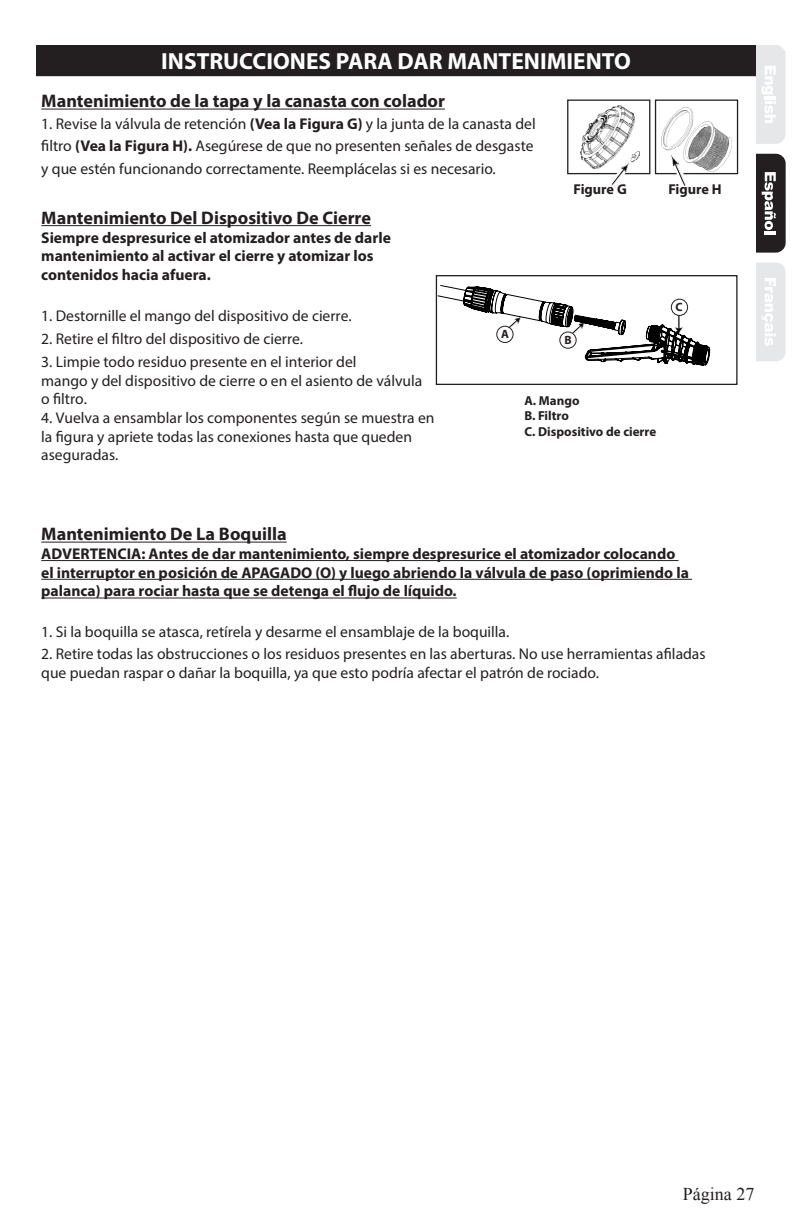
<style>
.page{position:relative;width:792px;height:1224px;background:#fff}
.page>*{position:absolute;margin:0;border:0;box-sizing:border-box;transform-origin:0 0}
.t1{font:700 23.4px "Myriad Pro";color:#fff}
.t2{font:700 18.2px "Myriad Pro";color:#231f20}
.t3{font:18px "Times New Roman";color:#231f20}
.t4{font:15.6px/18.8px "Myriad Pro";color:#231f20}
.t5{font:700 15.6px/18.8px "Myriad Pro";color:#231f20}
.t6{font:700 14.4px "Myriad Pro";color:#231f20}
.t7{font:700 13px "Myriad Pro";color:#231f20}
.t8{font:700 12px "Myriad Pro";color:#231f20}
.t9{font:700 10.4px "Myriad Pro";color:#231f20}
.s1{font-weight:700}
</style>
<div class="page">
<div style="left:37px;top:46px;width:718px;height:30px;background:#231f20"></div>
<div style="left:36px;top:45px;width:720px;height:31px;border:1px solid #231f20"></div>
<hr style="left:41px;top:109px;width:404px;height:1px;background:#231f20">
<img style="left:581px;top:106px;width:58px;height:62px">
<div style="left:567px;top:100px;width:83px;height:74px;border:1px solid #231f20"></div>
<img style="left:608px;top:161px;width:24px;height:24px">
<img style="left:661px;top:108px;width:70px;height:63px">
<div style="left:655px;top:100px;width:83px;height:74px;border:1px solid #231f20"></div>
<img style="left:669px;top:153px;width:21px;height:33px">
<hr style="left:41px;top:225px;width:330px;height:1px;background:#231f20">
<hr style="left:41px;top:542px;width:246px;height:1px;background:#231f20">
<hr style="left:41px;top:560px;width:638px;height:1px;background:#231f20">
<hr style="left:41px;top:579px;width:651px;height:1px;background:#231f20">
<hr style="left:41px;top:598px;width:416px;height:1px;background:#231f20">
<svg style="left:438px;top:285px;width:273px;height:81px"></svg>
<div style="left:633px;top:317px;width:10px;height:22px;background:#fff"></div>
<div style="left:436px;top:275px;width:302px;height:110px;border:1px solid #231f20"></div>
<div style="left:475px;top:328px;width:35px;height:29px;background:#fff"></div>
<div style="left:539px;top:334px;width:35px;height:29px;background:#fff"></div>
<div style="left:662px;top:285px;width:35px;height:30px;background:#fff"></div>
<div style="left:496px;top:326px;width:18px;height:17px;border:1px solid #231f20;border-radius:50%"></div>
<div style="left:559px;top:331px;width:18px;height:18px;border:1px solid #231f20;border-radius:50%"></div>
<div style="left:671px;top:299px;width:17px;height:17px;border:1px solid #231f20;border-radius:50%"></div>
<svg style="left:756px;top:263px;width:30px;height:98px"></svg>
<svg style="left:756px;top:154px;width:30px;height:99px;background:#474344"></svg>
<svg style="left:756px;top:45px;width:30px;height:99px"></svg>
<p class="t1" style="left:161px;top:46px;width:471px">INSTRUCCIONES PARA DAR MANTENIMIENTO</p>
<p class="t2" style="left:41px;top:89px;width:405px">Mantenimiento de la tapa y la canasta con colador</p>
<p class="t4" style="left:41px;top:114px;width:496px">1. Revise la válvula de retención <span class="s1">(Vea la Figura G)</span> y la junta de la canasta del</p>
<p class="t4" style="left:41px;top:136px;width:494px">filtro <span class="s1">(Vea la Figura H).</span> Asegúrese de que no presenten señales de desgaste</p>
<p class="t4" style="left:41px;top:159px;width:456px">y que estén funcionando correctamente. Reemplácelas si es necesario.</p>
<p class="t6" style="left:573px;top:180px;width:55px">Figure G</p>
<p class="t6" style="left:668px;top:180px;width:55px">Figure H</p>
<p class="t2" style="left:41px;top:206px;width:331px">Mantenimiento Del Dispositivo De Cierre</p>
<p class="t5" style="left:41px;top:227px;width:351px">Siempre despresurice el atomizador antes de darle</p>
<p class="t5" style="left:41px;top:246px;width:334px">mantenimiento al activar el cierre y atomizar los</p>
<p class="t5" style="left:41px;top:265px;width:171px">contenidos hacia afuera.</p>
<p class="t4" style="left:41px;top:307px;width:312px">1. Destornille el mango del dispositivo de cierre.</p>
<p class="t4" style="left:41px;top:329px;width:263px">2. Retire el filtro del dispositivo de cierre.</p>
<p class="t4" style="left:41px;top:352px;width:317px">3. Limpie todo residuo presente en el interior del</p>
<p class="t4" style="left:41px;top:371px;width:383px">mango y del dispositivo de cierre o en el asiento de válvula o filtro.</p>
<p class="t4" style="left:41px;top:408px;width:395px">4. Vuelva a ensamblar los componentes según se muestra en</p>
<p class="t4" style="left:41px;top:427px;width:372px">la figura y apriete todas las conexiones hasta que queden aseguradas.</p>
<p class="t9" style="left:676px;top:296px;width:8px">C</p>
<p class="t8" style="left:675px;top:300px;width:9px">C</p>
<p class="t8" style="left:501px;top:326px;width:9px">A</p>
<p class="t9" style="left:496px;top:327px;width:8px">A</p>
<p class="t9" style="left:561px;top:332px;width:8px">B</p>
<p class="t8" style="left:565px;top:332px;width:9px">B</p>
<p class="t7" style="left:524px;top:392px;width:57px">A. Mango</p>
<p class="t7" style="left:524px;top:407px;width:46px">B. Filtro</p>
<p class="t7" style="left:524px;top:423px;width:133px">C. Dispositivo de cierre</p>
<p class="t2" style="left:41px;top:522px;width:247px">Mantenimiento De La Boquilla</p>
<p class="t5" style="left:41px;top:544px;width:649px">ADVERTENCIA: Antes de dar mantenimiento, siempre despresurice el atomizador colocando el interruptor en posición de APAGADO (O) y luego abriendo la válvula de paso (oprimiendo la palanca) para rociar hasta que se detenga el flujo de líquido.</p>
<p class="t4" style="left:41px;top:622px;width:470px">1. Si la boquilla se atasca, retírela y desarme el ensamblaje de la boquilla.</p>
<p class="t4" style="left:41px;top:645px;width:666px">2. Retire todas las obstrucciones o los residuos presentes en las aberturas. No use herramientas afiladas que puedan raspar o dañar la boquilla, ya que esto podría afectar el patrón de rociado.</p>
<p class="t3" style="left:683px;top:1182px;width:73px">Página 27</p>
</div>
